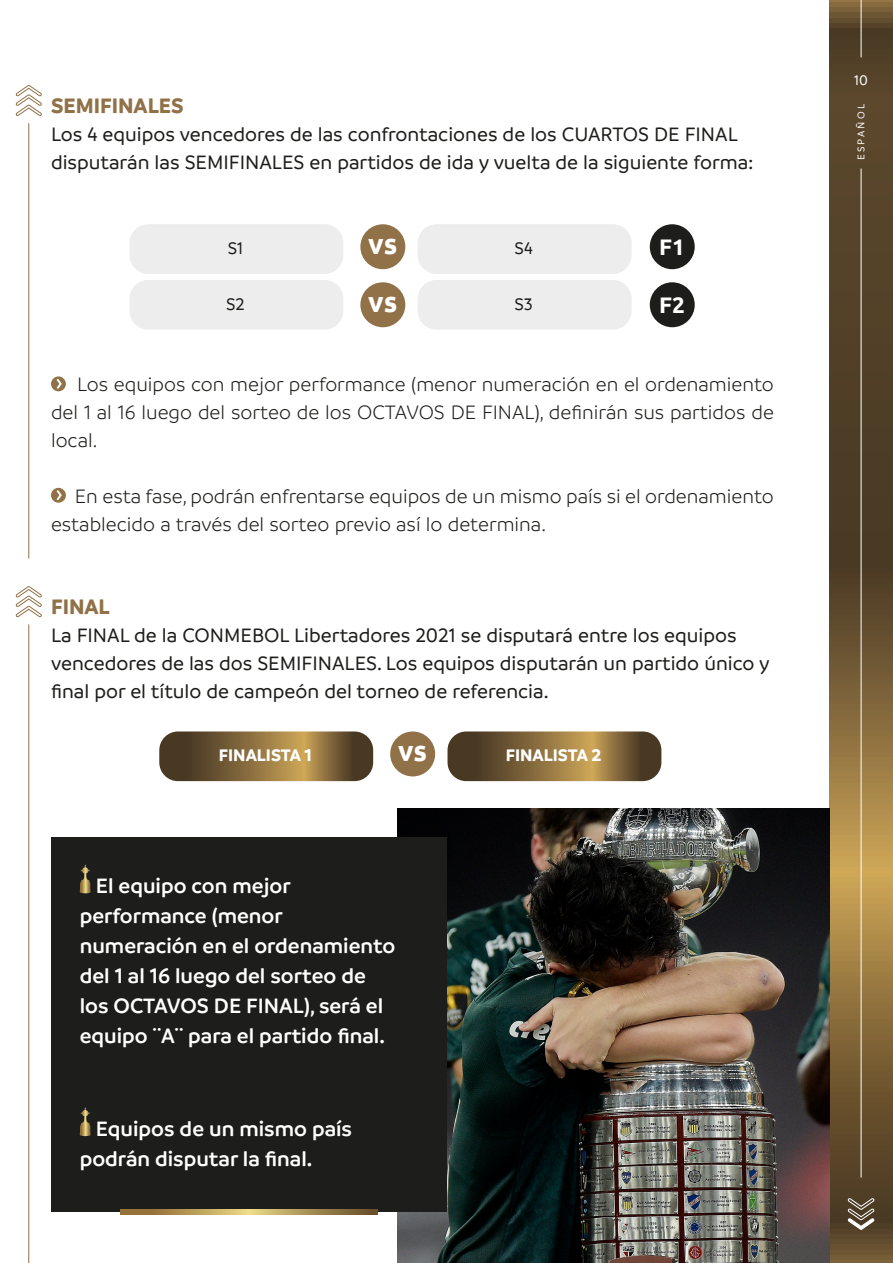
<style>
.page{position:relative;width:893px;height:1263px;background:#fff}
.page>*{position:absolute;margin:0;border:0;box-sizing:border-box;transform-origin:0 0}
.DESTACADOS{font:700 28.2px "Ubuntu";color:#fff}
.texto_corrido_digita{font:700 22.5px "Branding";color:#917147}
.DESTACADOS-2{font:700 22.5px "Ubuntu";color:#fff}
.DESTACADOS-3{font:600 22.35px/30px "Branding";color:#fff}
.texto_corrido_digita-2{font:500 20.85px/27.9px "Branding";color:#1d1d1b}
.Texto_corrido{font:300 20.85px/27.9px "Branding";color:#1d1d1b;text-align:justify}
.texto_corrido_digita-3{font:700 18px "Branding";color:#fff}
.texto_corrido_digita-4{font:500 18px "Branding";color:#1d1d1b}
.t1{font:500 14.85px "Branding";color:#fff}
.t2{font:500 10.5px "Branding";letter-spacing:.2em;color:#fff}
</style>
<div class="page">
<svg style="left:829px;top:0;width:64px;height:1263px;background:#6e5733"></svg>
<hr style="left:861px;top:169px;width:1px;height:1008px;background:#fff">
<svg style="left:847px;top:1198px;width:28px;height:32px"></svg>
<hr style="left:861px;top:0;width:1px;height:57px;background:#fff">
<img style="left:398px;top:809px;width:431px;height:454px">
<div style="left:51px;top:837px;width:395px;height:374px;background:#1d1d1b"></div>
<svg style="left:120px;top:1209px;width:257px;height:5px"></svg>
<hr style="left:28px;top:123px;width:1px;height:435px;background:#917147">
<svg style="left:15px;top:85px;width:27px;height:31px"></svg>
<hr style="left:28px;top:624px;width:1px;height:639px;background:#917147">
<svg style="left:15px;top:586px;width:27px;height:32px"></svg>
<div style="left:129px;top:224px;width:214px;height:50px;background:#ededed;border-radius:19px"></div>
<div style="left:418px;top:224px;width:214px;height:50px;background:#ededed;border-radius:19px"></div>
<div style="left:129px;top:280px;width:214px;height:50px;background:#ededed;border-radius:19px"></div>
<div style="left:418px;top:280px;width:214px;height:50px;background:#ededed;border-radius:19px"></div>
<div style="left:360px;top:224px;width:45px;height:45px;background:#917147;border-radius:50%"></div>
<div style="left:360px;top:282px;width:45px;height:45px;background:#917147;border-radius:50%"></div>
<div style="left:650px;top:224px;width:45px;height:45px;background:#1d1d1b;border-radius:50%"></div>
<div style="left:650px;top:282px;width:45px;height:45px;background:#1d1d1b;border-radius:50%"></div>
<div style="left:51px;top:376px;width:15px;height:15px;background:#917147;border-radius:50%"></div>
<svg style="left:57px;top:379px;width:4px;height:10px"></svg>
<div style="left:51px;top:488px;width:15px;height:15px;background:#917147;border-radius:50%"></div>
<svg style="left:57px;top:490px;width:4px;height:10px"></svg>
<svg style="left:80px;top:865px;width:11px;height:28px"></svg>
<svg style="left:80px;top:1107px;width:11px;height:29px"></svg>
<svg style="left:159px;top:731px;width:214px;height:50px;background:#816840"></svg>
<svg style="left:447px;top:731px;width:214px;height:50px;background:#816840"></svg>
<div style="left:390px;top:731px;width:45px;height:45px;background:#917147;border-radius:50%"></div>
<p class="texto_corrido_digita" style="left:51px;top:93px;width:134px">SEMIFINALES</p>
<p class="texto_corrido_digita-2" style="left:51px;top:120px;width:704px">Los 4 equipos vencedores de las confrontaciones de los CUARTOS DE FINAL disputarán las SEMIFINALES en partidos de ida y vuelta de la siguiente forma:</p>
<p class="DESTACADOS" style="left:368px;top:227px;width:31px">vs</p>
<p class="texto_corrido_digita-4" style="left:228px;top:239px;width:17px">S1</p>
<p class="texto_corrido_digita-4" style="left:515px;top:239px;width:20px">S4</p>
<p class="DESTACADOS-2" style="left:659px;top:233px;width:27px">F1</p>
<p class="DESTACADOS" style="left:368px;top:285px;width:31px">vs</p>
<p class="texto_corrido_digita-4" style="left:226px;top:295px;width:20px">S2</p>
<p class="texto_corrido_digita-4" style="left:514px;top:295px;width:20px">S3</p>
<p class="DESTACADOS-2" style="left:659px;top:291px;width:27px">F2</p>
<p class="Texto_corrido" style="left:51px;top:371px;width:724px;text-indent:26px">Los equipos con mejor performance (menor numeración en el ordenamiento del 1 al 16 luego del sorteo de los OCTAVOS DE FINAL), definirán sus partidos de local.</p>
<p class="Texto_corrido" style="left:51px;top:482px;width:724px;text-indent:24px">En esta fase, podrán enfrentarse equipos de un mismo país si el ordenamiento establecido a través del sorteo previo así lo determina.</p>
<p class="texto_corrido_digita" style="left:51px;top:594px;width:60px">FINAL</p>
<p class="texto_corrido_digita-2" style="left:51px;top:621px;width:720px">La FINAL de la CONMEBOL Libertadores 2021 se disputará entre los equipos vencedores de las dos SEMIFINALES. Los equipos disputarán un partido único y final por el título de campeón del torneo de referencia.</p>
<p class="texto_corrido_digita-3" style="left:219px;top:745px;width:94px">FINALISTA 1</p>
<p class="DESTACADOS" style="left:398px;top:734px;width:31px">vs</p>
<p class="texto_corrido_digita-3" style="left:506px;top:745px;width:97px">FINALISTA 2</p>
<p class="DESTACADOS-3" style="left:80px;top:871px;width:317px;text-indent:16px">El equipo con mejor performance (menor numeración en el ordenamiento del 1 al 16 luego del sorteo de los OCTAVOS DE FINAL), será el equipo ¨A¨ para el partido final.</p>
<p class="DESTACADOS-3" style="left:80px;top:1114px;width:274px;text-indent:16px">Equipos de un mismo país podrán disputar la final.</p>
<p class="t1" style="left:854px;top:72px;width:15px">10</p>
<p class="t2" style="left:856px;top:160px;width:57px;rotate:-90deg">ESPAÑOL</p>
</div>
